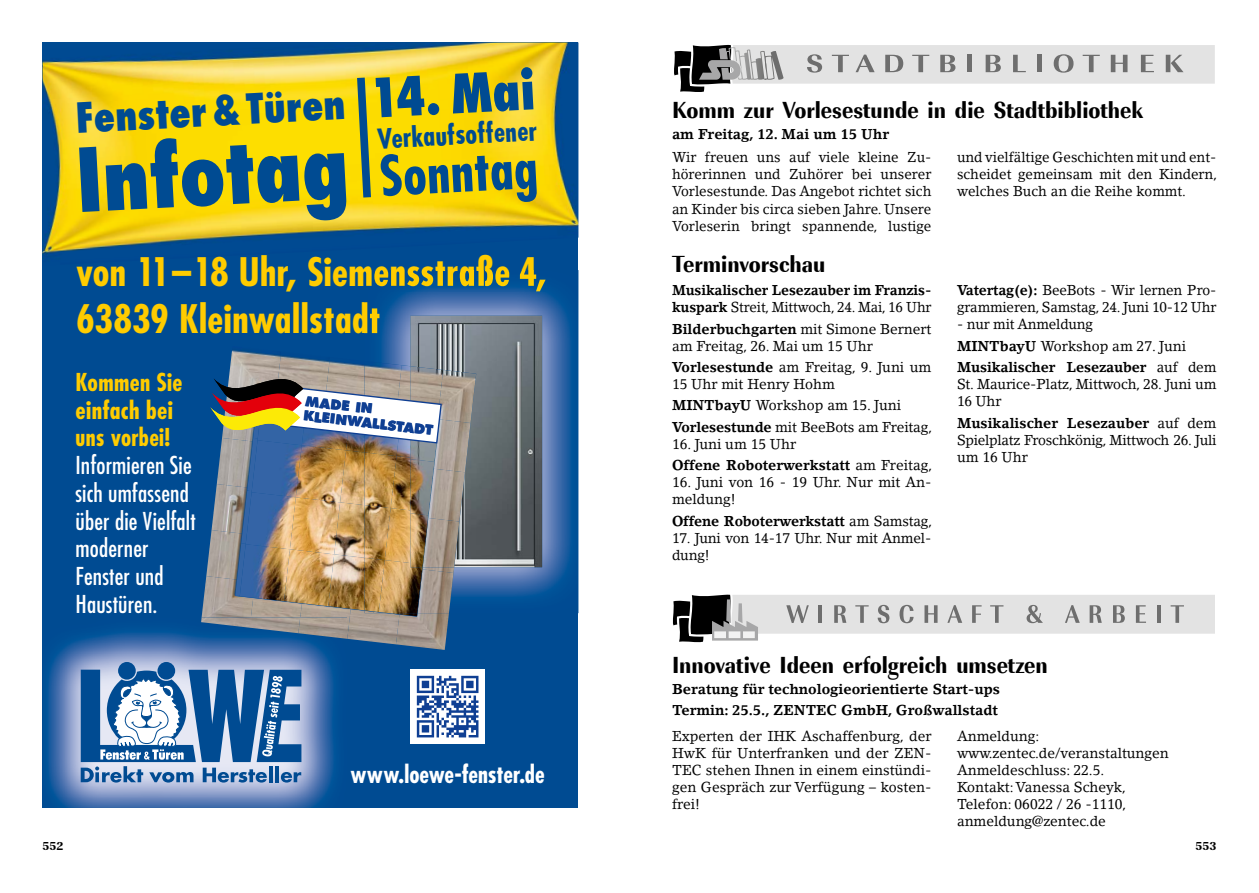
<style>
.page{position:relative;width:1259px;height:893px;background:#fff}
.page>*{position:absolute;margin:0;border:0;box-sizing:border-box;transform-origin:0 0}
.t1{font:800 condensed 85.5px "Futura Std";color:#004b92}
.t2{font:700 condensed 54px "Futura Std";color:#004b92}
.t3{font:800 condensed 52.5px "Futura Std";color:#004b92;scale:.94 1}
.t4{font:800 condensed 40.5px "Futura Std";color:#004b92}
.t5{font:700 condensed 38.25px/47.2px "Futura Std";letter-spacing:.005em;color:#fc0}
.t6{font:700 condensed 27px "Futura Std";color:#004b92}
.t7{font:700 expanded 24px "Imperial URW Ext Nar";color:#000}
.t8{font:condensed 24px/27.8px "Futura Std";letter-spacing:.005em;color:#fff}
.t9{font:700 condensed 24px/27.8px "Futura Std";letter-spacing:.01em;color:#fc0}
.t10{font:700 condensed 24px "Futura Std";letter-spacing:-.005em;color:#fff}
.t11{font:14.25px/17.1px "Lino Letter Std";color:#000}
.t12{font:14.25px/17.1px "Lino Letter Std";color:#000;text-align:justify;scale:.95 1}
.t13{font:700 14.25px/21px "Lino Letter Std";color:#000}
.t14{font:14.25px/17.1px "Lino Letter Std";color:#000;scale:.96 1}
.t15{font:700 14.25px/17.1px "Lino Letter Std";color:#000;scale:.94 1}
.t16{font:700 14.25px "Lino Letter Std";color:#000;scale:.96 1}
.t17{font:800 13.2px/14.7px "Futura";color:#0f3f93}
.t18{font:700 expanded 12px "Imperial URW";color:#000}
.s1{font-weight:400}
.s2{font-weight:700}
</style>
<div class="page">
<div style="left:43px;top:43px;width:535px;height:765px;background:#004b92"></div>
<img style="left:43px;top:43px;width:535px;height:216px">
<div style="left:410px;top:669px;width:75px;height:75px;background:#fff"></div>
<svg style="left:417px;top:676px;width:61px;height:61px"></svg>
<img style="left:379px;top:279px;width:193px;height:318px">
<img style="left:364px;top:270px;width:181px;height:21px">
<img style="left:364px;top:302px;width:15px;height:32px">
<img style="left:410px;top:316px;width:132px;height:251px">
<img style="left:47px;top:632px;width:288px;height:176px">
<div style="left:157px;top:662px;width:18px;height:18px;background:#004b92;border-radius:50%"></div>
<div style="left:118px;top:662px;width:18px;height:18px;background:#004b92;border-radius:50%"></div>
<svg style="left:81px;top:670px;width:220px;height:113px"></svg>
<img style="left:230px;top:350px;width:47px;height:14px">
<img style="left:277px;top:355px;width:49px;height:9px">
<img style="left:326px;top:361px;width:27px;height:3px">
<img style="left:217px;top:444px;width:30px;height:40px">
<img style="left:211px;top:484px;width:36px;height:46px">
<img style="left:206px;top:530px;width:35px;height:46px">
<img style="left:202px;top:576px;width:49px;height:41px">
<img style="left:251px;top:601px;width:49px;height:16px">
<img style="left:300px;top:606px;width:47px;height:11px">
<img style="left:347px;top:611px;width:49px;height:33px">
<img style="left:396px;top:613px;width:53px;height:37px">
<img style="left:364px;top:361px;width:38px;height:91px">
<img style="left:423px;top:567px;width:31px;height:6px">
<img style="left:423px;top:569px;width:30px;height:44px">
<img style="left:442px;top:370px;width:34px;height:53px">
<img style="left:441px;top:419px;width:29px;height:53px">
<img style="left:441px;top:469px;width:24px;height:53px">
<img style="left:441px;top:518px;width:18px;height:49px">
<img style="left:201px;top:617px;width:97px;height:16px">
<img style="left:298px;top:617px;width:49px;height:22px">
<img style="left:247px;top:444px;width:5px;height:47px">
<img style="left:241px;top:491px;width:11px;height:52px">
<img style="left:235px;top:543px;width:11px;height:58px">
<img style="left:280px;top:601px;width:4px;height:5px">
<img style="left:326px;top:606px;width:38px;height:5px">
<img style="left:386px;top:613px;width:31px;height:4px">
<img style="left:364px;top:612px;width:15px;height:1px">
<img style="left:422px;top:567px;width:1px;height:46px">
<img style="left:428px;top:444px;width:13px;height:123px">
<img style="left:346px;top:444px;width:18px;height:6px">
<img style="left:252px;top:444px;width:50px;height:48px">
<img style="left:296px;top:445px;width:50px;height:52px">
<img style="left:340px;top:450px;width:24px;height:52px">
<img style="left:246px;top:492px;width:50px;height:52px">
<img style="left:290px;top:497px;width:50px;height:52px">
<img style="left:334px;top:502px;width:30px;height:52px">
<img style="left:240px;top:544px;width:50px;height:57px">
<img style="left:284px;top:549px;width:50px;height:57px">
<img style="left:328px;top:554px;width:36px;height:56px">
<img style="left:389px;top:613px;width:28px;height:3px">
<img style="left:396px;top:444px;width:14px;height:12px">
<img style="left:364px;top:452px;width:33px;height:53px">
<img style="left:391px;top:456px;width:19px;height:52px">
<img style="left:364px;top:505px;width:27px;height:53px">
<img style="left:385px;top:508px;width:25px;height:52px">
<img style="left:364px;top:558px;width:21px;height:54px">
<img style="left:379px;top:560px;width:43px;height:53px">
<img style="left:410px;top:444px;width:30px;height:18px">
<img style="left:410px;top:459px;width:24px;height:56px">
<img style="left:410px;top:513px;width:18px;height:54px">
<svg style="left:210px;top:364px;width:232px;height:80px;background:#a9a09c"></svg>
<svg style="left:353px;top:70px;width:22px;height:135px"></svg>
<svg style="left:672px;top:595px;width:543px;height:48px"></svg>
<svg style="left:674px;top:45px;width:540px;height:47px"></svg>
<h3 class="t4" style="left:74px;top:93px;width:272px;rotate:-3deg">Fenster &amp; Türen</h3>
<h1 class="t1" style="left:73px;top:127px;width:275px;rotate:-3deg">Infotag</h1>
<h3 class="t3" style="left:368px;top:65px;width:178px;rotate:-3deg">14. Mai</h3>
<h3 class="t6" style="left:376px;top:122px;width:162px;rotate:-3deg">Verkaufsoffener</h3>
<h2 class="t2" style="left:377px;top:143px;width:163px;rotate:-3deg">Sonntag</h2>
<h3 class="t5" style="left:76px;top:248px;width:472px">von 11 –18 Uhr, Siemensstraße 4,<br>63839 Kleinwallstadt</h3>
<h3 class="t9" style="left:76px;top:368px;width:108px">Kommen Sie einfach bei uns vorbei!</h3>
<h3 class="t8" style="left:76px;top:451px;width:122px">Informieren Sie sich umfassend über die Vielfalt moderner<br>Fenster und<br>Haustüren.</h3>
<p class="t17" style="left:306px;top:394px;width:132px;rotate:6deg">MADE IN<br>KLEINWALLSTADT</p>
<h3 class="t10" style="left:350px;top:759px;width:196px">www.loewe-fenster.de</h3>
<h3 class="t7" style="left:672px;top:96px;width:473px">Komm zur Vorlesestunde in die Stadtbibliothek</h3>
<p class="t13" style="left:672px;top:123px;width:219px">am Freitag, 12. Mai um 15 Uhr</p>
<p class="t12" style="left:957px;top:149px;width:275px">und vielfältige Geschichten mit und ent&shy;scheidet gemeinsam mit den Kindern, welches Buch an die Reihe kommt.</p>
<p class="t12" style="left:672px;top:149px;width:275px">Wir freuen uns auf viele kleine Zu&shy;hörerinnen und Zuhörer bei unserer Vorlesestunde. Das Angebot richtet sich an Kinder bis circa sieben Jahre. Unsere Vorleserin bringt spannende, lustige</p>
<h3 class="t7" style="left:672px;top:250px;width:155px">Terminvorschau</h3>
<p class="t15" style="left:672px;top:281px;width:277px">Musikalischer Lesezauber im Franzis&shy;kuspark <span class="s1">Streit, Mittwoch, 24. Mai, 16 Uhr</span></p>
<p class="t11" style="left:672px;top:320px;width:261px"><span class="s2">Bilderbuchgarten</span> mit Simone Bernert am Freitag, 26. Mai um 15 Uhr</p>
<p class="t11" style="left:672px;top:358px;width:261px"><span class="s2">Vorlesestunde</span> am Freitag, 9. Juni um<br>15 Uhr mit Henry Hohm</p>
<p class="t11" style="left:672px;top:395px;width:262px;line-height:21.3px"><span class="s2">MINTbayU</span> Workshop am 15. Juni<br><span class="s2">Vorlesestunde</span> mit BeeBots am Freitag,</p>
<p class="t11" style="left:672px;top:433px;width:262px;line-height:21.3px">16. Juni um 15 Uhr<br><span class="s2">Offene Roboterwerkstatt</span> am Freitag,</p>
<p class="t11" style="left:672px;top:474px;width:261px">16. Juni von 16 - 19 Uhr. Nur mit An&shy;meldung!</p>
<p class="t16" style="left:672px;top:512px;width:272px">Offene Roboterwerkstatt <span class="s1">am Samstag,</span></p>
<p class="t14" style="left:672px;top:529px;width:272px">17. Juni von 14-17 Uhr. Nur mit Anmel&shy;dung!</p>
<p class="t12" style="left:957px;top:281px;width:275px"><span class="s2">Vatertag(e):</span> BeeBots - Wir lernen Pro&shy;grammieren, Samstag, 24. Juni 10-12 Uhr</p>
<p class="t12" style="left:957px;top:314px;width:275px;line-height:21.3px;text-align:left">- nur mit Anmeldung<br><span class="s2">MINTbayU</span> Workshop am 27. Juni<br><span class="s2">Musikalischer Lesezauber</span> auf dem</p>
<p class="t14" style="left:957px;top:375px;width:272px">St. Maurice-Platz, Mittwoch, 28. Juni um<br>16 Uhr</p>
<p class="t11" style="left:957px;top:414px;width:261px;text-align:justify"><span class="s2">Musikalischer Lesezauber</span> auf dem Spielplatz Froschkönig, Mittwoch 26. Juli um 16 Uhr</p>
<h3 class="t7" style="left:672px;top:650px;width:377px">Innovative Ideen erfolgreich umsetzen</h3>
<p class="t13" style="left:672px;top:678px;width:330px">Beratung für technologieorientierte Start-ups<br>Termin: 25.5., ZENTEC GmbH, Großwallstadt</p>
<p class="t11" style="left:957px;top:727px;width:213px">Anmeldung: www.zentec.de/veranstaltungen<br>Anmeldeschluss: 22.5.<br>Kontakt: Vanessa Scheyk,<br>Telefon: 06022 / 26 -1110, anmeldung@zentec.de</p>
<p class="t11" style="left:672px;top:727px;width:261px;text-align:justify">Experten der IHK Aschaffenburg, der HwK für Unterfranken und der ZEN-TEC stehen Ihnen in einem einstündi&shy;gen Gespräch zur Verfügung – kosten&shy;frei!</p>
<p class="t18" style="left:43px;top:839px;width:22px">552</p>
<p class="t18" style="left:1195px;top:839px;width:22px">553</p>
</div>
